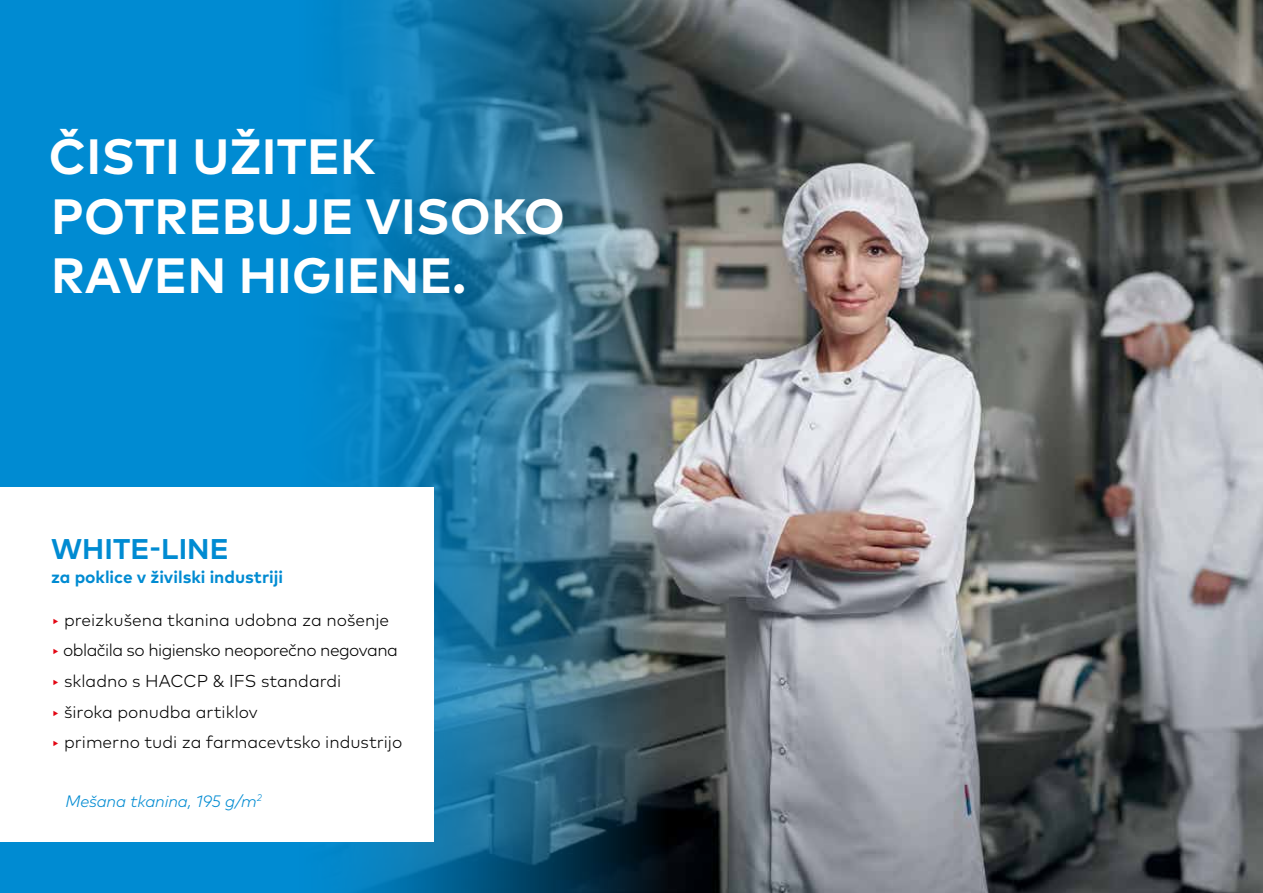
<style>
.page{position:relative;width:1263px;height:893px;background:#fff}
.page>*{position:absolute;margin:0;border:0;box-sizing:border-box;transform-origin:0 0}
.t1{font:700 49.5px/59.4px "Mark Pro";letter-spacing:.005em;color:#fff}
.t2{font:700 28.5px "Mark Pro";letter-spacing:.005em;color:#008bd2}
.t3{font:300 17.25px/30.8px "Mark Pro";color:#000}
.t4{font:700 17.25px "Mark Pro";color:#008bd2}
.t5{font:italic 300 16.5px "Mark Pro";letter-spacing:-.01em;color:#008bd2}
.s1{color:#e30613}
</style>
<div class="page">
<img style="left:840px;top:0;width:423px;height:893px">
<img style="left:0;top:0;width:840px;height:893px">
<div style="left:0;top:488px;width:433px;height:354px;background:#fff"></div>
<h1 class="t1" style="left:49px;top:123px;width:517px">ČISTI UŽITEK<br>POTREBUJE VISOKO<br>RAVEN HIGIENE.</h1>
<h2 class="t2" style="left:51px;top:527px;width:179px">WHITE-LINE</h2>
<p class="t4" style="left:51px;top:563px;width:234px">za poklice v živilski industriji</p>
<p class="t3" style="left:51px;top:603px;width:353px"><span class="s1">‣</span> preizkušena tkanina udobna za nošenje<br><span class="s1">‣</span> oblačila so higiensko neoporečno negovana <span class="s1">‣</span> skladno s HACCP &amp; IFS standardi<br><span class="s1">‣</span> široka ponudba artiklov<br><span class="s1">‣</span> primerno tudi za farmacevtsko industrijo</p>
<p class="t5" style="left:66px;top:788px;width:198px">Mešana tkanina, 195 g/m<sup>2</sup></p>
</div>
